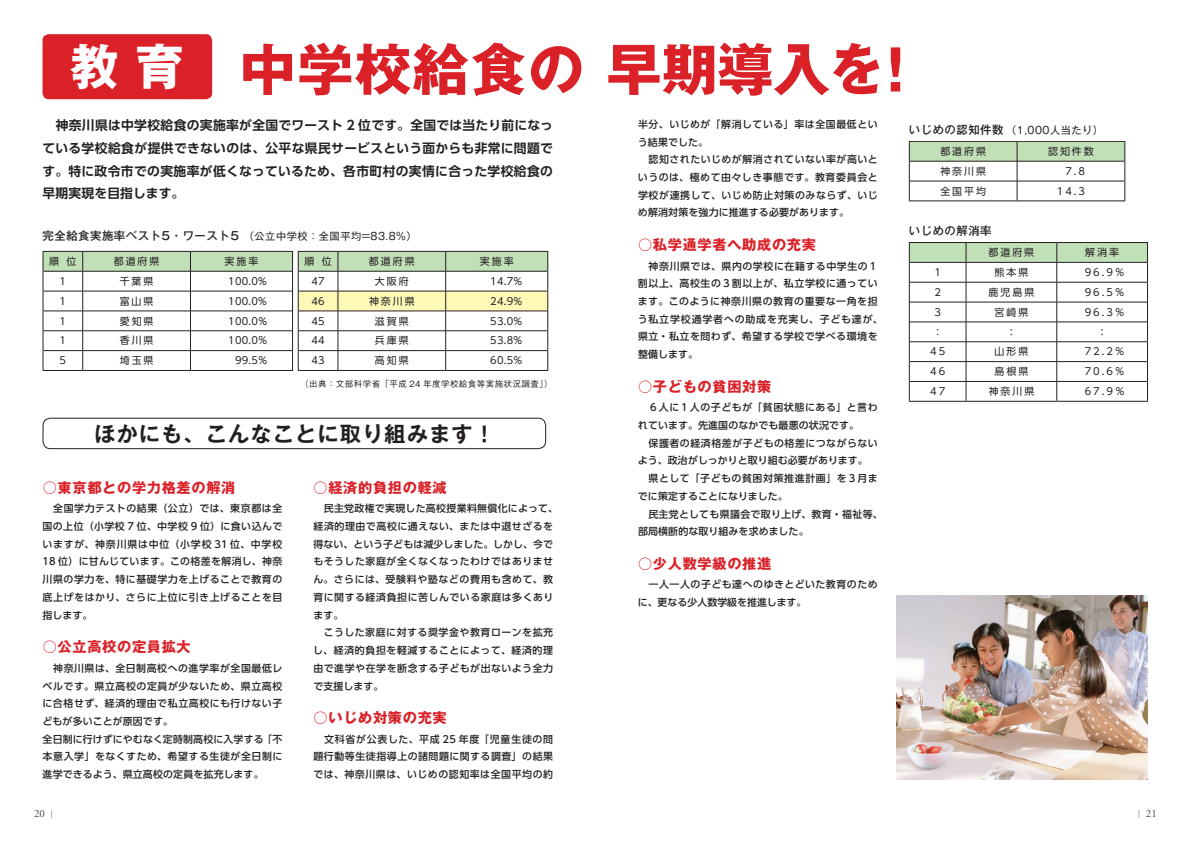
<style>
.page{position:relative;width:1191px;height:842px;background:#fff}
.page>*{position:absolute;margin:0;border:0;box-sizing:border-box;transform-origin:0 0}
.t1{font:700 56px "Gothic MB101";letter-spacing:.03em;color:#da2128}
.t2{font:700 48.7px "Gothic MB101";color:#fff}
.t3{font:21.3px "Gothic MB101 De B";letter-spacing:.05em;color:#231f20}
.t4{font:700 14.2px "Gothic MB101";letter-spacing:.05em;color:#da2128}
.t5{font:700 12.8px/22.7px "UD Shin Go Pro De";letter-spacing:.025em;color:#231f20;text-align:justify}
.t6{font:500 11.3px "Gothic MB101";letter-spacing:.05em;color:#231f20}
.t7{font:11px "Adobe Garamond Pro";color:#4b4c4d}
.t8{font:10.2px "Gothic MB101";letter-spacing:.05em;color:#231f20}
.t9{font:500 9.9px/17.7px "UD Shin Go Pro";letter-spacing:.05em;color:#231f20}
.t10{font:9.9px "UD Shin Go Pro";letter-spacing:.2em;color:#231f20}
.t11{font:500 9.9px/17.7px "UD Shin Go Pro";letter-spacing:.025em;color:#231f20}
.t12{font:9.9px "Koz Min Pro";color:#231f20}
.t13{font:500 8.5px "Gothic BBB Pr 5";letter-spacing:.05em;color:#231f20}
.s1{font-weight:500;font-size:11.3px}
.s2{font-family:"Koz Min Pro";font-weight:300;font-size:8.3px}
</style>
<div class="page">
<div style="left:43px;top:34px;width:169px;height:65px;background:#da2128;border-radius:6px"></div>
<hr style="left:43px;top:370px;width:40px;height:1px;background:#231f20">
<hr style="left:83px;top:370px;width:107px;height:1px;background:#231f20">
<hr style="left:190px;top:370px;width:103px;height:1px;background:#231f20">
<hr style="left:298px;top:370px;width:40px;height:1px;background:#231f20">
<hr style="left:338px;top:370px;width:108px;height:1px;background:#231f20">
<hr style="left:446px;top:370px;width:102px;height:1px;background:#231f20">
<svg style="left:42px;top:250px;width:506px;height:120px"></svg>
<div style="left:43px;top:418px;width:503px;height:31px;border:1px solid #231f20;border-radius:8px"></div>
<img style="left:896px;top:595px;width:251px;height:185px">
<hr style="left:909px;top:200px;width:108px;height:1px;background:#231f20">
<hr style="left:1017px;top:200px;width:108px;height:1px;background:#231f20">
<div style="left:1056px;top:243px;width:91px;height:19px;background:#c1e0b8"></div>
<hr style="left:1056px;top:242px;width:92px;height:1px;background:#231f20">
<hr style="left:1056px;top:262px;width:91px;height:1px;background:#231f20">
<hr style="left:1056px;top:282px;width:91px;height:1px;background:#231f20">
<hr style="left:1056px;top:302px;width:91px;height:1px;background:#231f20">
<hr style="left:1056px;top:322px;width:91px;height:1px;background:#231f20">
<hr style="left:1056px;top:342px;width:91px;height:1px;background:#231f20">
<hr style="left:1056px;top:361px;width:91px;height:1px;background:#231f20">
<hr style="left:1056px;top:381px;width:91px;height:1px;background:#231f20">
<hr style="left:909px;top:401px;width:57px;height:1px;background:#231f20">
<hr style="left:966px;top:401px;width:90px;height:1px;background:#231f20">
<hr style="left:1056px;top:401px;width:92px;height:1px;background:#231f20">
<svg style="left:1147px;top:243px;width:1px;height:158px"></svg>
<svg style="left:908px;top:141px;width:217px;height:59px"></svg>
<svg style="left:908px;top:242px;width:149px;height:159px"></svg>
<h1 class="t1" style="left:240px;top:30px;width:685px">中学校給食の 早期導入を！</h1>
<h2 class="t2" style="left:70px;top:32px;width:115px">教 育</h2>
<p class="t5" style="left:42px;top:114px;width:512px">　神奈川県は中学校給食の実施率が全国でワースト 2 位です。全国では当たり前になっている学校給食が提供できないのは、公平な県民サービスという面からも非常に問題です。特に政令市での実施率が低くなっているため、各市町村の実情に合った学校給食の早期実現を目指します。</p>
<p class="t9" style="left:638px;top:115px;width:241px">半分、いじめが「解消している」率は全国最低という結果でした。<br>　認知されたいじめが解消されていない率が高いというのは、極めて由々しき事態です。教育委員会と学校が連携して、いじめ防止対策のみならず、いじめ解消対策を強力に推進する必要があります。</p>
<h3 class="t4" style="left:638px;top:234px;width:179px">○私学通学者へ助成の充実</h3>
<p class="t9" style="left:638px;top:257px;width:246px">　神奈川県では、県内の学校に在籍する中学生の１割以上、高校生の３割以上が、私立学校に通っています。このように神奈川県の教育の重要な一角を担う私立学校通学者への助成を充実し、子ども達が、県立・私立を問わず、希望する学校で学べる環境を整備します。</p>
<h3 class="t4" style="left:638px;top:376px;width:135px">○子どもの貧困対策</h3>
<p class="t11" style="left:638px;top:398px;width:246px">　６人に１人の子どもが「貧困状態にある」と言われています。先進国のなかでも最悪の状況です。<br>　保護者の経済格差が子どもの格差につながらないよう、政治がしっかりと取り組む必要があります。<br>　県として「子どもの貧困対策推進計画」を３月までに策定することになりました。<br>　民主党としても県議会で取り上げ、教育・福祉等、部局横断的な取り組みを求めました。</p>
<h3 class="t4" style="left:638px;top:553px;width:135px">○少人数学級の推進</h3>
<p class="t9" style="left:638px;top:576px;width:241px">　一人一人の子ども達へのゆきとどいた教育のために、更なる少人数学級を推進します。</p>
<p class="t8" style="left:43px;top:229px;width:375px"><span class="s1">完全給食実施率ベスト5・ワースト5</span> （公立中学校：全国平均=83.8%）</p>
<p class="t10" style="left:49px;top:253px;width:29px">順 位</p>
<p class="t10" style="left:114px;top:253px;width:47px">都道府県</p>
<p class="t10" style="left:225px;top:253px;width:35px">実施率</p>
<p class="t10" style="left:60px;top:273px;width:8px">1</p>
<p class="t10" style="left:120px;top:273px;width:35px">千葉県</p>
<p class="t10" style="left:228px;top:273px;width:40px">100.0%</p>
<p class="t10" style="left:60px;top:293px;width:8px">1</p>
<p class="t10" style="left:120px;top:293px;width:35px">富山県</p>
<p class="t10" style="left:228px;top:293px;width:40px">100.0%</p>
<p class="t10" style="left:60px;top:313px;width:8px">1</p>
<p class="t10" style="left:120px;top:313px;width:35px">愛知県</p>
<p class="t10" style="left:228px;top:313px;width:40px">100.0%</p>
<p class="t10" style="left:60px;top:333px;width:8px">1</p>
<p class="t10" style="left:120px;top:333px;width:35px">香川県</p>
<p class="t10" style="left:228px;top:333px;width:40px">100.0%</p>
<p class="t10" style="left:60px;top:352px;width:8px">5</p>
<p class="t10" style="left:120px;top:352px;width:35px">埼玉県</p>
<p class="t10" style="left:235px;top:352px;width:34px">99.5%</p>
<p class="t10" style="left:304px;top:253px;width:29px">順 位</p>
<p class="t10" style="left:369px;top:253px;width:47px">都道府県</p>
<p class="t10" style="left:480px;top:253px;width:35px">実施率</p>
<p class="t10" style="left:311px;top:273px;width:15px">47</p>
<p class="t10" style="left:375px;top:273px;width:35px">大阪府</p>
<p class="t10" style="left:490px;top:273px;width:34px">14.7%</p>
<p class="t10" style="left:311px;top:293px;width:15px">46</p>
<p class="t10" style="left:369px;top:293px;width:47px">神奈川県</p>
<p class="t10" style="left:490px;top:293px;width:34px">24.9%</p>
<p class="t10" style="left:311px;top:313px;width:15px">45</p>
<p class="t10" style="left:375px;top:313px;width:35px">滋賀県</p>
<p class="t10" style="left:490px;top:313px;width:34px">53.0%</p>
<p class="t10" style="left:311px;top:333px;width:15px">44</p>
<p class="t10" style="left:375px;top:333px;width:35px">兵庫県</p>
<p class="t10" style="left:490px;top:333px;width:34px">53.8%</p>
<p class="t10" style="left:311px;top:352px;width:15px">43</p>
<p class="t10" style="left:375px;top:352px;width:35px">高知県</p>
<p class="t10" style="left:490px;top:352px;width:34px">60.5%</p>
<p class="t13" style="left:300px;top:377px;width:254px">（出典：文部科学省「平成 24 年度学校給食等実施状況調査」）</p>
<h3 class="t3" style="left:94px;top:418px;width:402px">ほかにも、こんなことに取り組みます！</h3>
<h3 class="t4" style="left:43px;top:477px;width:194px">○東京都との学力格差の解消</h3>
<p class="t9" style="left:43px;top:499px;width:241px;text-align:justify">　全国学力テストの結果（公立）では、東京都は全国の上位（小学校 7 位、中学校 9 位）に食い込んでいますが、神奈川県は中位（小学校 31 位、中学校18 位）に甘んじています。この格差を解消し、神奈川県の学力を、特に基礎学力を上げることで教育の底上げをはかり、さらに上位に引き上げることを目指します。</p>
<h3 class="t4" style="left:43px;top:637px;width:150px">○公立高校の定員拡大</h3>
<p class="t9" style="left:43px;top:659px;width:241px">　神奈川県は、全日制高校への進学率が全国最低レベルです。県立高校の定員が少ないため、県立高校に合格せず、経済的理由で私立高校にも行けない子どもが多いことが原因です。<br>全日制に行けずにやむなく定時制高校に入学する「不本意入学」をなくすため、希望する生徒が全日制に進学できるよう、県立高校の定員を拡充します。</p>
<h3 class="t4" style="left:313px;top:477px;width:135px">○経済的負担の軽減</h3>
<p class="t9" style="left:313px;top:499px;width:246px">　民主党政権で実現した高校授業料無償化によって、経済的理由で高校に通えない、または中退せざるを得ない、という子どもは減少しました。しかし、今でもそうした家庭が全くなくなったわけではありません。さらには、受験料や塾などの費用も含めて、教育に関する経済負担に苦しんでいる家庭は多くあります。<br>　こうした家庭に対する奨学金や教育ローンを拡充し、経済的負担を軽減することによって、経済的理由で進学や在学を断念する子どもが出ないよう全力で支援します。</p>
<h3 class="t4" style="left:313px;top:707px;width:135px">○いじめ対策の充実</h3>
<p class="t9" style="left:313px;top:730px;width:241px;text-align:justify">　文科省が公表した、平成 25 年度「児童生徒の問題行動等生徒指導上の諸問題に関する調査」の結果では、神奈川県は、いじめの認知率は全国平均の約</p>
<p class="t8" style="left:909px;top:123px;width:196px"><span class="s1">いじめの認知件数</span> （1,000人当たり）</p>
<p class="t10" style="left:940px;top:143px;width:47px">都道府県</p>
<p class="t10" style="left:1048px;top:143px;width:47px">認知件数</p>
<p class="t10" style="left:940px;top:163px;width:47px">神奈川県</p>
<p class="t10" style="left:1065px;top:163px;width:21px">7.8</p>
<p class="t10" style="left:940px;top:183px;width:47px">全国平均</p>
<p class="t10" style="left:1056px;top:183px;width:30px">14.3</p>
<p class="t6" style="left:909px;top:223px;width:84px">いじめの解消率</p>
<p class="t10" style="left:988px;top:244px;width:47px">都道府県</p>
<p class="t10" style="left:1085px;top:244px;width:35px">解消率</p>
<p class="t10" style="left:934px;top:264px;width:8px">1</p>
<p class="t10" style="left:994px;top:264px;width:35px">熊本県</p>
<p class="t10" style="left:1084px;top:264px;width:42px">96.9％</p>
<p class="t10" style="left:934px;top:284px;width:8px">2</p>
<p class="t10" style="left:988px;top:284px;width:47px">鹿児島県</p>
<p class="t10" style="left:1084px;top:284px;width:42px">96.5％</p>
<p class="t10" style="left:934px;top:304px;width:8px">3</p>
<p class="t10" style="left:994px;top:304px;width:35px">宮崎県</p>
<p class="t10" style="left:1084px;top:304px;width:42px">96.3％</p>
<p class="t12" style="left:932px;top:325px;width:11px">：</p>
<p class="t10" style="left:1006px;top:324px;width:11px">：</p>
<p class="t10" style="left:1097px;top:324px;width:11px">：</p>
<p class="t10" style="left:930px;top:344px;width:17px">45</p>
<p class="t10" style="left:994px;top:344px;width:35px">山形県</p>
<p class="t10" style="left:1084px;top:344px;width:42px">72.2％</p>
<p class="t10" style="left:930px;top:363px;width:17px">46</p>
<p class="t10" style="left:994px;top:363px;width:35px">島根県</p>
<p class="t10" style="left:1084px;top:363px;width:42px">70.6％</p>
<p class="t10" style="left:930px;top:383px;width:17px">47</p>
<p class="t10" style="left:988px;top:383px;width:47px">神奈川県</p>
<p class="t10" style="left:1084px;top:383px;width:42px">67.9％</p>
<p class="t7" style="left:34px;top:807px;width:24px">20 <span class="s2">│</span></p>
<p class="t7" style="left:1134px;top:807px;width:24px"><span class="s2">│</span> 21</p>
</div>
